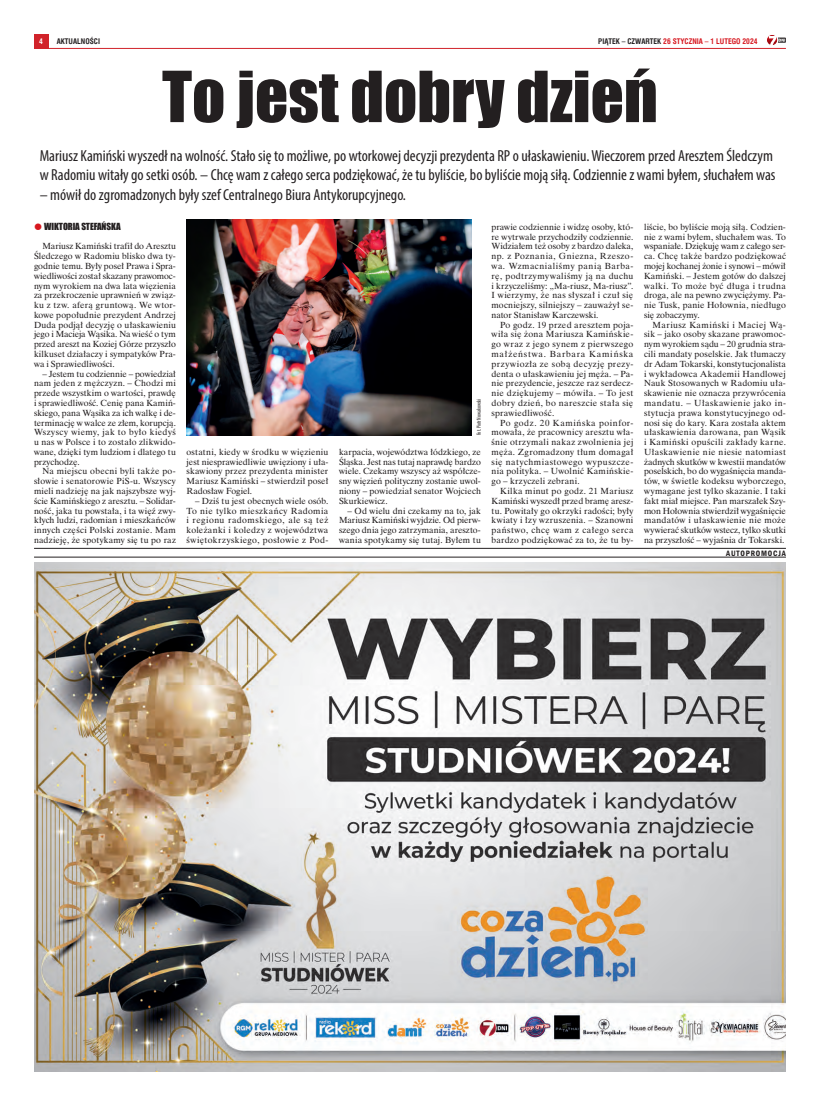
<style>
.page{position:relative;width:820px;height:1106px;background:#fff}
.page>*{position:absolute;margin:0;border:0;box-sizing:border-box;transform-origin:0 0}
.t1{font:65px "Impact";color:#231f20}
.t2{font:condensed 16px/19.2px "Myriad Pro";color:#231f20}
.t3{font:9px "Impact CE";letter-spacing:-.01em;color:#231f20}
.t4{font:8.5px/9.8px "Dutch 801 Rm PL";letter-spacing:.02em;color:#231f20;text-align:justify}
.t5{font:600 condensed 8px "Franklin Gothic";letter-spacing:.1em;color:#231f20}
.t6{font:700 7.5px "Swis 721 Cn PL";color:#d7171f}
.t7{font:700 7.5px "Swis 721 Cn PL";color:#231f20}
.t8{font:700 7.5px "Swis 721 Cn PL";color:#fff}
.t9{font:condensed 6px "Myriad Pro";letter-spacing:-.005em;color:#231f20;scale:.9 1}
.s1{color:#231f20}
</style>
<div class="page">
<div style="left:34px;top:34px;width:14px;height:14px;background:#d1232a"></div>
<hr style="left:34px;top:48px;width:751px;height:1px;background:#d1232a">
<svg style="left:767px;top:35px;width:17px;height:10px"></svg>
<hr style="left:34px;top:548px;width:751px;height:1px;background:#231f20">
<hr style="left:34px;top:557px;width:751px;height:1px;background:#231f20">
<img style="left:34px;top:562px;width:751px;height:509px">
<img style="left:186px;top:220px;width:285px;height:215px">
<p class="t8" style="left:39px;top:37px;width:5px">4</p>
<p class="t7" style="left:57px;top:37px;width:45px">AKTUALNOŚCI</p>
<p class="t6" style="left:598px;top:37px;width:161px"><span class="s1">PIĄTEK – CZWARTEK</span> 26 STYCZNIA – 1 LUTEGO 2024</p>
<h1 class="t1" style="left:162px;top:46px;width:497px">To jest dobry dzień</h1>
<p class="t2" style="left:40px;top:146px;width:737px">Mariusz Kamiński wyszedł na wolność. Stało się to możliwe, po wtorkowej decyzji prezydenta RP o ułaskawieniu. Wieczorem przed Aresztem Śledczym w Radomiu witały go setki osób. – Chcę wam z całego serca podziękować, że tu byliście, bo byliście moją siłą. Codziennie z wami byłem, słuchałem was</p>
<h2 class="t2" style="left:40px;top:185px;width:367px">– mówił do zgromadzonych były szef Centralnego Biura Antykorupcyjnego.</h2>
<p class="t3" style="left:44px;top:221px;width:78px">WIKTORIA STEFAŃSKA</p>
<p class="t4" style="left:34px;top:241px;width:143px;text-indent:9px">Mariusz Kamiński trafił do Aresztu Śledczego w Radomiu blisko dwa ty&shy;godnie temu. Były poseł Prawa i Spra&shy;wiedliwości został skazany prawomoc&shy;nym wyrokiem na dwa lata więzienia za przekroczenie uprawnień w związ&shy;ku z tzw. aferą gruntową. We wtor&shy;kowe popołudnie prezydent Andrzej Duda podjął decyzję o ułaskawieniu jego i Macieja Wąsika. Na wieść o tym przed areszt na Koziej Górze przyszło kilkuset działaczy i sympatyków Pra&shy;wa i Sprawiedliwości.</p>
<p class="t4" style="left:34px;top:368px;width:143px;text-indent:9px">– Jestem tu codziennie – powiedział nam jeden z mężczyzn. – Chodzi mi przede wszystkim o wartości, prawdę i sprawiedliwość. Cenię pana Kamiń&shy;skiego, pana Wąsika za ich walkę i de&shy;terminację w walce ze złem, korupcją.<br>Wszyscy wiemy, jak to było kiedyś u nas w Polsce i to zostało zlikwido&shy;wane, dzięki tym ludziom i dlatego tu przychodzę.</p>
<p class="t4" style="left:34px;top:466px;width:143px;text-indent:9px">Na miejscu obecni byli także po&shy;słowie i senatorowie PiS-u. Wszyscy mieli nadzieję na jak najszybsze wyj&shy;ście Kamińskiego z aresztu. – Solidar&shy;ność, jaka tu powstała, i ta więź zwy&shy;kłych ludzi, radomian i mieszkańców innych części Polski zostanie. Mam nadzieję, że spotykamy się tu po raz</p>
<p class="t4" style="left:186px;top:447px;width:143px">ostatni, kiedy w środku w więzieniu jest niesprawiedliwie uwięziony i uła&shy;skawiony przez prezydenta minister Mariusz Kamiński – stwierdził poseł Radosław Fogiel.</p>
<p class="t4" style="left:186px;top:496px;width:143px;text-indent:9px">– Dziś tu jest obecnych wiele osób.<br>To nie tylko mieszkańcy Radomia i regionu radomskiego, ale są też koleżanki i koledzy z województwa świętokrzyskiego, posłowie z Pod-</p>
<p class="t9" style="left:475px;top:435px;width:42px;rotate:-90deg">Fot. Piotr Nowakowski</p>
<p class="t4" style="left:339px;top:447px;width:143px">karpacia, województwa łódzkiego, ze Śląska. Jest nas tutaj naprawdę bardzo wiele. Czekamy wszyscy aż współcze&shy;sny więzień polityczny zostanie uwol&shy;niony – powiedział senator Wojciech Skurkiewicz.</p>
<p class="t4" style="left:339px;top:505px;width:143px;text-indent:9px">– Od wielu dni czekamy na to, jak Mariusz Kamiński wyjdzie. Od pierw&shy;szego dnia jego zatrzymania, areszto&shy;wania spotykamy się tutaj. Byłem tu</p>
<p class="t4" style="left:491px;top:222px;width:143px">prawie codziennie i widzę osoby, któ&shy;re wytrwale przychodziły codziennie.<br>Widziałem też osoby z bardzo daleka, np. z Poznania, Gniezna, Rzeszo&shy;wa. Wzmacnialiśmy panią Barba&shy;rę, podtrzymywaliśmy ją na duchu i krzyczeliśmy: „Ma-riusz, Ma-riusz”.<br>I wierzymy, że nas słyszał i czuł się mocniejszy, silniejszy – zauważył se&shy;nator Stanisław Karczewski.</p>
<p class="t4" style="left:491px;top:319px;width:143px;text-indent:9px">Po godz. 19 przed aresztem poja&shy;wiła się żona Mariusza Kamińskie&shy;go wraz z jego synem z pierwszego małżeństwa. Barbara Kamińska przywiozła ze sobą decyzję prezy&shy;denta o ułaskawieniu jej męża. – Pa&shy;nie prezydencie, jeszcze raz serdecz&shy;nie dziękujemy – mówiła. – To jest dobry dzień, bo nareszcie stała się sprawiedliwość.</p>
<p class="t4" style="left:491px;top:417px;width:143px;text-indent:9px">Po godz. 20 Kamińska poinfor&shy;mowała, że pracownicy aresztu wła&shy;śnie otrzymali nakaz zwolnienia jej męża. Zgromadzony tłum domagał się natychmiastowego wypuszcze&shy;nia polityka. – Uwolnić Kamińskie&shy;go – krzyczeli zebrani.</p>
<p class="t4" style="left:491px;top:486px;width:143px;text-indent:9px">Kilka minut po godz. 21 Mariusz Kamiński wyszedł przed bramę aresz&shy;tu. Powitały go okrzyki radości; były kwiaty i łzy wzruszenia. – Szanowni państwo, chcę wam z całego serca bardzo podziękować za to, że tu by-</p>
<p class="t4" style="left:643px;top:222px;width:143px">liście, bo byliście moją siłą. Codzien&shy;nie z wami byłem, słuchałem was. To wspaniałe. Dziękuję wam z całego ser&shy;ca. Chcę także bardzo podziękować mojej kochanej żonie i synowi – mówił Kamiński. – Jestem gotów do dalszej walki. To może być długa i trudna droga, ale na pewno zwyciężymy. Pa&shy;nie Tusk, panie Hołownia, niedługo się zobaczymy.</p>
<p class="t4" style="left:643px;top:319px;width:143px;text-indent:9px">Mariusz Kamiński i Maciej Wą&shy;sik – jako osoby skazane prawomoc&shy;nym wyrokiem sądu – 20 grudnia stra&shy;cili mandaty poselskie. Jak tłumaczy dr Adam Tokarski, konstytucjonalista i wykładowca Akademii Handlowej Nauk Stosowanych w Radomiu uła&shy;skawienie nie oznacza przywrócenia mandatu. – Ułaskawienie jako in&shy;stytucja prawa konstytucyjnego od&shy;nosi się do kary. Kara została aktem ułaskawienia darowana, pan Wąsik i Kamiński opuścili zakłady karne.<br>Ułaskawienie nie niesie natomiast żadnych skutków w kwestii mandatów poselskich, bo do wygaśnięcia manda&shy;tów, w świetle kodeksu wyborczego, wymagane jest tylko skazanie. I taki fakt miał miejsce. Pan marszałek Szy&shy;mon Hołownia stwierdził wygaśnięcie mandatów i ułaskawienie nie może wywierać skutków wstecz, tylko skutki na przyszłość – wyjaśnia dr Tokarski.</p>
<p class="t5" style="left:726px;top:547px;width:61px">AUTOPROMOCJA</p>
</div>
